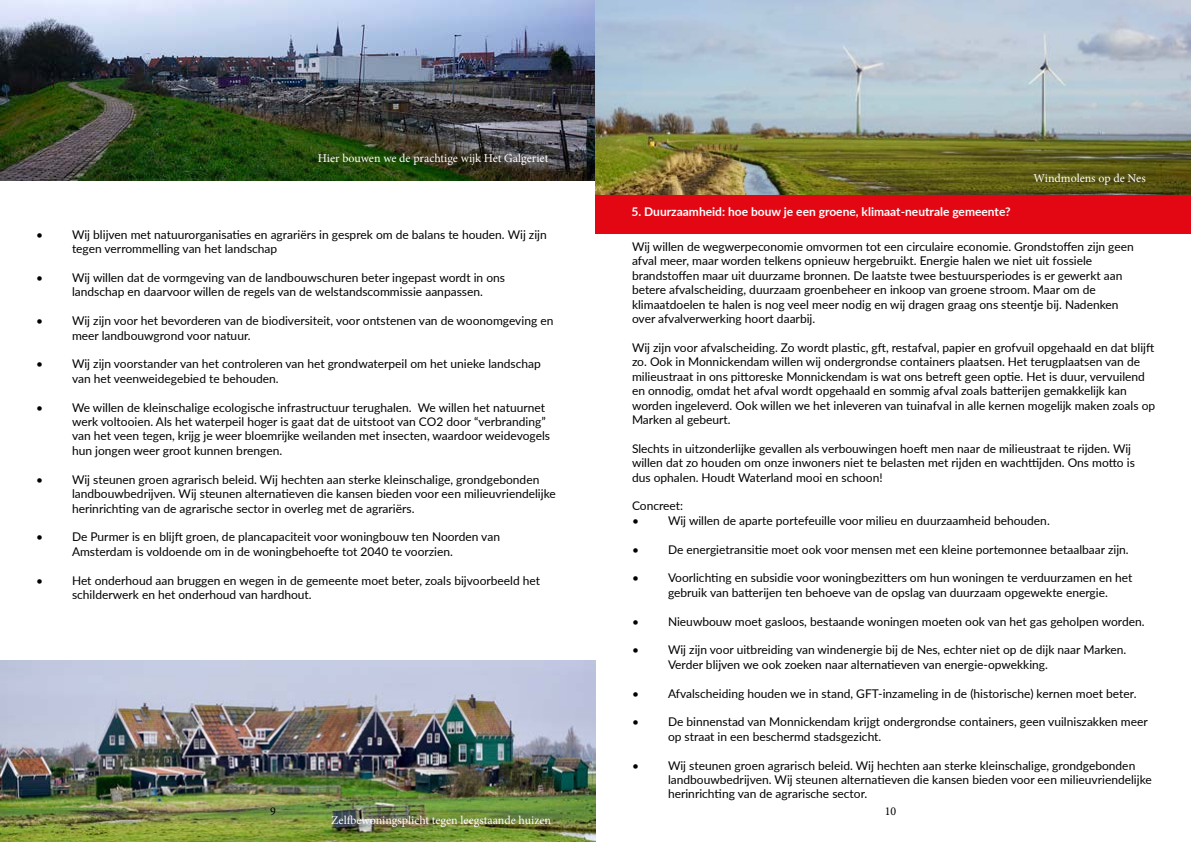
<style>
.page{position:relative;width:1191px;height:842px;background:#fff}
.page>*{position:absolute;margin:0;border:0;box-sizing:border-box;transform-origin:0 0}
.t1{font:12px/14.4px "Lato";color:#000}
.t2{font:12px "Minion Pro";color:#fff}
.t3{font:700 12px "Lato";color:#fff}
.t4{font:12px "Minion Pro";color:#000}
</style>
<div class="page">
<img style="left:0;top:0;width:595px;height:181px">
<img style="left:1px;top:660px;width:594px;height:182px">
<div style="left:595px;top:192px;width:596px;height:41px;background:#e30613"></div>
<img style="left:595px;top:0;width:596px;height:194px">
<p class="t2" style="left:318px;top:150px;width:232px">Hier bouwen we de prachtige wijk Het Galgeriet</p>
<p class="t1" style="left:36px;top:227px;width:8px">•</p>
<p class="t1" style="left:72px;top:227px;width:476px">Wij blijven met natuurorganisaties en agrariërs in gesprek om de balans te houden. Wij zijn tegen verrommelling van het landschap</p>
<p class="t1" style="left:36px;top:270px;width:8px">•</p>
<p class="t1" style="left:72px;top:270px;width:434px">Wij willen dat de vormgeving van de landbouwschuren beter ingepast wordt in ons landschap en daarvoor willen de regels van de welstandscommissie aanpassen.</p>
<p class="t1" style="left:36px;top:313px;width:8px">•</p>
<p class="t1" style="left:72px;top:313px;width:483px">Wij zijn voor het bevorderen van de biodiversiteit, voor ontstenen van de woonomgeving en meer landbouwgrond voor natuur.</p>
<p class="t1" style="left:36px;top:356px;width:8px">•</p>
<p class="t1" style="left:72px;top:356px;width:470px">Wij zijn voorstander van het controleren van het grondwaterpeil om het unieke landschap van het veenweidegebied te behouden.</p>
<p class="t1" style="left:36px;top:400px;width:8px">•</p>
<p class="t1" style="left:72px;top:400px;width:479px">We willen de kleinschalige ecologische infrastructuur terughalen. We willen het natuurnet werk voltooien. Als het waterpeil hoger is gaat dat de uitstoot van CO2 door “verbranding” van het veen tegen, krijg je weer bloemrijke weilanden met insecten, waardoor weidevogels hun jongen weer groot kunnen brengen.</p>
<p class="t1" style="left:36px;top:472px;width:8px">•</p>
<p class="t1" style="left:72px;top:472px;width:485px">Wij steunen groen agrarisch beleid. Wij hechten aan sterke kleinschalige, grondgebonden landbouwbedrijven. Wij steunen alternatieven die kansen bieden voor een milieuvriendelijke herinrichting van de agrarische sector in overleg met de agrariërs.</p>
<p class="t1" style="left:36px;top:529px;width:8px">•</p>
<p class="t1" style="left:72px;top:529px;width:429px">De Purmer is en blijft groen, de plancapaciteit voor woningbouw ten Noorden van<br>Amsterdam is voldoende om in de woningbehoefte tot 2040 te voorzien.</p>
<p class="t1" style="left:36px;top:572px;width:8px">•</p>
<p class="t1" style="left:72px;top:572px;width:469px">Het onderhoud aan bruggen en wegen in de gemeente moet beter, zoals bijvoorbeeld het schilderwerk en het onderhoud van hardhout.</p>
<p class="t3" style="left:631px;top:203px;width:380px">5. Duurzaamheid: hoe bouw je een groene, klimaat-neutrale gemeente?</p>
<p class="t2" style="left:1033px;top:170px;width:114px">Windmolens op de Nes</p>
<p class="t1" style="left:632px;top:239px;width:503px">Wij willen de wegwerpeconomie omvormen tot een circulaire economie. Grondstoffen zijn geen afval meer, maar worden telkens opnieuw hergebruikt. Energie halen we niet uit fossiele brandstoffen maar uit duurzame bronnen. De laatste twee bestuursperiodes is er gewerkt aan betere afvalscheiding, duurzaam groenbeheer en inkoop van groene stroom. Maar om de klimaatdoelen te halen is nog veel meer nodig en wij dragen graag ons steentje bij. Nadenken over afvalverwerking hoort daarbij.</p>
<p class="t1" style="left:632px;top:340px;width:525px">Wij zijn voor afvalscheiding. Zo wordt plastic, gft, restafval, papier en grofvuil opgehaald en dat blijft zo. Ook in Monnickendam willen wij ondergrondse containers plaatsen. Het terugplaatsen van de milieustraat in ons pittoreske Monnickendam is wat ons betreft geen optie. Het is duur, vervuilend en onnodig, omdat het afval wordt opgehaald en sommig afval zoals batterijen gemakkelijk kan worden ingeleverd. Ook willen we het inleveren van tuinafval in alle kernen mogelijk maken zoals op Marken al gebeurt.</p>
<p class="t1" style="left:632px;top:441px;width:504px">Slechts in uitzonderlijke gevallen als verbouwingen hoeft men naar de milieustraat te rijden. Wij willen dat zo houden om onze inwoners niet te belasten met rijden en wachttijden. Ons motto is dus ophalen. Houdt Waterland mooi en schoon!</p>
<p class="t1" style="left:632px;top:498px;width:53px">Concreet: •</p>
<p class="t1" style="left:668px;top:513px;width:383px">Wij willen de aparte portefeuille voor milieu en duurzaamheid behouden.</p>
<p class="t1" style="left:632px;top:541px;width:8px">•</p>
<p class="t1" style="left:668px;top:541px;width:462px">De energietransitie moet ook voor mensen met een kleine portemonnee betaalbaar zijn.</p>
<p class="t1" style="left:632px;top:570px;width:8px">•</p>
<p class="t1" style="left:668px;top:570px;width:466px">Voorlichting en subsidie voor woningbezitters om hun woningen te verduurzamen en het gebruik van batterijen ten behoeve van de opslag van duurzaam opgewekte energie.</p>
<p class="t1" style="left:632px;top:613px;width:8px">•</p>
<p class="t1" style="left:668px;top:613px;width:478px">Nieuwbouw moet gasloos, bestaande woningen moeten ook van het gas geholpen worden.</p>
<p class="t1" style="left:632px;top:642px;width:8px">•</p>
<p class="t1" style="left:668px;top:642px;width:460px">Wij zijn voor uitbreiding van windenergie bij de Nes, echter niet op de dijk naar Marken.<br>Verder blijven we ook zoeken naar alternatieven van energie-opwekking.</p>
<p class="t1" style="left:632px;top:685px;width:8px">•</p>
<p class="t1" style="left:668px;top:685px;width:470px">Afvalscheiding houden we in stand, GFT-inzameling in de (historische) kernen moet beter.</p>
<p class="t1" style="left:632px;top:714px;width:8px">•</p>
<p class="t1" style="left:668px;top:714px;width:481px">De binnenstad van Monnickendam krijgt ondergrondse containers, geen vuilniszakken meer op straat in een beschermd stadsgezicht.</p>
<p class="t1" style="left:632px;top:757px;width:8px">•</p>
<p class="t1" style="left:668px;top:757px;width:485px">Wij steunen groen agrarisch beleid. Wij hechten aan sterke kleinschalige, grondgebonden landbouwbedrijven. Wij steunen alternatieven die kansen bieden voor een milieuvriendelijke herinrichting van de agrarische sector.</p>
<p class="t4" style="left:270px;top:803px;width:7px">9</p>
<p class="t4" style="left:884px;top:803px;width:13px">10</p>
<p class="t2" style="left:331px;top:812px;width:221px">Zelfbewoningsplicht tegen leegstaande huizen</p>
</div>
